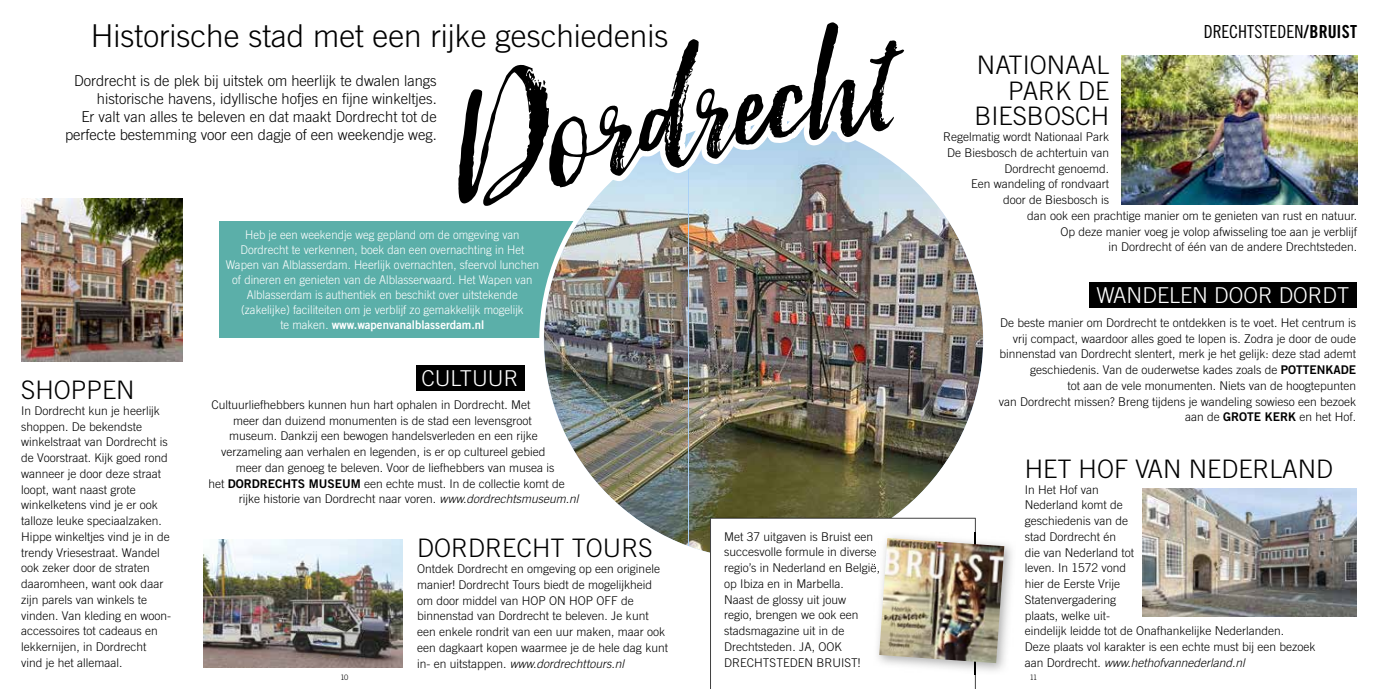
<style>
.page{position:relative;width:1378px;height:689px;background:#fff}
.page>*{position:absolute;margin:0;border:0;box-sizing:border-box;transform-origin:0 0}
.t1{font:italic 196.65px "Hello Sunshine";color:#000}
.t2{font:300 31.5px "Trade Gothic LT Std";color:#000}
.t3{font:300 25.5px/25.5px "Trade Gothic LT Std";color:#000;text-align:right}
.t4{font:300 21.9px "Trade Gothic LT Std";color:#fff}
.t5{font:18px "Trade Gothic LT Std Cn 18";letter-spacing:-.005em;color:#000}
.t6{font:300 15px/18px "Trade Gothic LT Std";color:#000;text-align:right}
.t7{font:300 12px/15.8px "Trade Gothic LT Std";color:#000}
.t8{font:300 12px/15px "Trade Gothic LT Std";color:#fff;text-align:center;scale:.95 1}
.t9{font:12px "Trade Gothic LT Std Bd 2";color:#fff;scale:.95 1}
.t10{font:300 7.5px "Trade Gothic LT Std";color:#000}
.s1{font-family:"Trade Gothic LT Std";font-weight:300}
.s2{font-family:"Trade Gothic LT Std Bd 2";font-weight:400}
.s3{font-style:italic}
.s4{font-family:"Trade Gothic LT Std Bd Cn 20"}
</style>
<div class="page">
<div style="left:219px;top:222px;width:392px;height:116px;background:#5bafa9"></div>
<img style="left:203px;top:539px;width:97px;height:129px">
<img style="left:21px;top:198px;width:162px;height:163px">
<svg style="left:300px;top:221px;width:239px;height:447px"></svg>
<div style="left:1089px;top:282px;width:267px;height:26px;background:#000"></div>
<img style="left:1122px;top:56px;width:235px;height:148px">
<img style="left:915px;top:181px;width:69px;height:351px">
<svg style="left:915px;top:518px;width:60px;height:171px"></svg>
<img style="left:915px;top:532px;width:97px;height:142px">
<img style="left:975px;top:532px;width:1px;height:142px">
<img style="left:539px;top:121px;width:376px;height:568px">
<img style="left:879px;top:538px;width:125px;height:125px">
<img style="left:1143px;top:488px;width:213px;height:129px">
<h1 class="t1" style="left:429px;top:41px;width:447px;rotate:-10deg">Dordrecht</h1>
<h2 class="t2" style="left:91px;top:17px;width:579px">Historische stad met een rijke geschiedenis</h2>
<p class="t6" style="left:65px;top:72px;width:373px">Dordrecht is de plek bij uitstek om heerlijk te dwalen langs historische havens, idyllische hofjes en fijne winkeltjes.<br>Er valt van alles te beleven en dat maakt Dordrecht tot de perfecte bestemming voor een dagje of een weekendje weg.</p>
<h3 class="t3" style="left:21px;top:377px;width:115px">SHOPPEN</h3>
<p class="t7" style="left:21px;top:402px;width:151px">In Dordrecht kun je heerlijk shoppen. De bekendste winkelstraat van Dordrecht is de Voorstraat. Kijk goed rond wanneer je door deze straat loopt, want naast grote winkelketens vind je er ook talloze leuke speciaalzaken.<br>Hippe winkeltjes vind je in de trendy Vriesestraat. Wandel ook zeker door de straten daaromheen, want ook daar zijn parels van winkels te vinden. Van kleding en woon&shy;accessoires tot cadeaus en lekkernijen, in Dordrecht<br>vind je het allemaal.</p>
<p class="t8" style="left:226px;top:227px;width:331px">Heb je een weekendje weg gepland om de omgeving van Dordrecht te verkennen, boek dan een overnachting in Het Wapen van Alblasserdam. Heerlijk overnachten, sfeervol lunchen of dineren en genieten van de Alblasserwaard. Het Wapen van Alblasserdam is authentiek en beschikt over uitstekende (zakelijke) faciliteiten om je verblijf zo gemakkelijk mogelijk</p>
<p class="t9" style="left:280px;top:317px;width:216px"><span class="s1">te maken.</span> www.wapenvanalblasserdam.nl</p>
<h3 class="t4" style="left:421px;top:365px;width:98px">CULTUUR</h3>
<p class="t7" style="left:211px;top:396px;width:320px">Cultuurliefhebbers kunnen hun hart ophalen in Dordrecht. Met</p>
<p class="t7" style="left:233px;top:412px;width:300px">meer dan duizend monumenten is de stad een levensgroot</p>
<p class="t7" style="left:229px;top:428px;width:310px">museum. Dankzij een bewogen handelsverleden en een rijke</p>
<p class="t7" style="left:221px;top:444px;width:326px">verzameling aan verhalen en legenden, is er op cultureel gebied</p>
<p class="t7" style="left:236px;top:459px;width:320px">meer dan genoeg te beleven. Voor de liefhebbers van musea is</p>
<p class="t7" style="left:208px;top:475px;width:358px">het <span class="s2">DORDRECHTS MUSEUM</span> een echte must. In de collectie komt de</p>
<p class="t7" style="left:239px;top:491px;width:341px">rijke historie van Dordrecht naar voren. <span class="s3">www.dordrechtsmuseum.nl</span></p>
<h3 class="t3" style="left:417px;top:535px;width:237px">DORDRECHT TOURS</h3>
<p class="t7" style="left:417px;top:561px;width:252px">Ontdek Dordrecht en omgeving op een originele manier! Dordrecht Tours biedt de mogelijkheid om door middel van HOP ON HOP OFF de binnenstad van Dordrecht te beleven. Je kunt een enkele rondrit van een uur maken, maar ook een dagkaart kopen waarmee je de hele dag kunt in- en uitstappen. <span class="s3">www.dordrechttours.nl</span></p>
<p class="t7" style="left:724px;top:528px;width:157px">Met 37 uitgaven is Bruist een succesvolle formule in diverse regio’s in Nederland en België, op Ibiza en in Marbella.<br>Naast de glossy uit jouw<br>regio, brengen we ook een stadsmagazine uit in de<br>Drechtsteden. JA, OOK<br>DRECHTSTEDEN BRUIST!</p>
<h3 class="t5" style="left:1204px;top:21px;width:155px">DRECHTSTEDEN<span class="s4">/BRUIST</span></h3>
<h3 class="t3" style="left:974px;top:52px;width:136px">NATIONAAL<br>PARK DE<br>BIESBOSCH</h3>
<p class="t7" style="left:943px;top:129px;width:168px">Regelmatig wordt Nationaal Park</p>
<p class="t7" style="left:947px;top:145px;width:164px">De Biesbosch de achtertuin van</p>
<p class="t7" style="left:1004px;top:160px;width:106px">Dordrecht genoemd.</p>
<p class="t7" style="left:971px;top:176px;width:140px">Een wandeling of rondvaart</p>
<p class="t7" style="left:1003px;top:192px;width:108px">door de Biesbosch is</p>
<p class="t7" style="left:1027px;top:207px;width:331px">dan ook een prachtige manier om te genieten van rust en natuur.</p>
<p class="t7" style="left:1060px;top:223px;width:298px">Op deze manier voeg je volop afwisseling toe aan je verblijf</p>
<p class="t7" style="left:1108px;top:239px;width:250px">in Dordrecht of één van de andere Drechtsteden.</p>
<h3 class="t4" style="left:1096px;top:282px;width:254px">WANDELEN DOOR DORDT</h3>
<p class="t7" style="left:998px;top:314px;width:359px;text-align:right">De beste manier om Dordrecht te ontdekken is te voet. Het centrum is vrij compact, waardoor alles goed te lopen is. Zodra je door de oude binnenstad van Dordrecht slentert, merk je het gelijk: deze stad ademt geschiedenis. Van de ouderwetse kades zoals de <span class="s2">POTTENKADE<br></span>tot aan de vele monumenten. Niets van de hoogtepunten<br>van Dordrecht missen? Breng tijdens je wandeling sowieso een bezoek aan de <span class="s2">GROTE KERK</span> en het Hof.</p>
<h3 class="t3" style="left:1025px;top:456px;width:310px">HET HOF VAN NEDERLAND</h3>
<p class="t7" style="left:1025px;top:481px;width:292px">In Het Hof van<br>Nederland komt de<br>geschiedenis van de<br>stad Dordrecht én<br>die van Nederland tot<br>leven. In 1572 vond<br>hier de Eerste Vrije<br>Statenvergadering<br>plaats, welke uit-<br>eindelijk leidde tot de Onafhankelijke Nederlanden.<br>Deze plaats vol karakter is een echte must bij een bezoek aan Dordrecht. <span class="s3">www.hethofvannederland.nl</span></p>
<p class="t10" style="left:341px;top:672px;width:9px">10</p>
<p class="t10" style="left:1029px;top:672px;width:9px">11</p>
</div>
